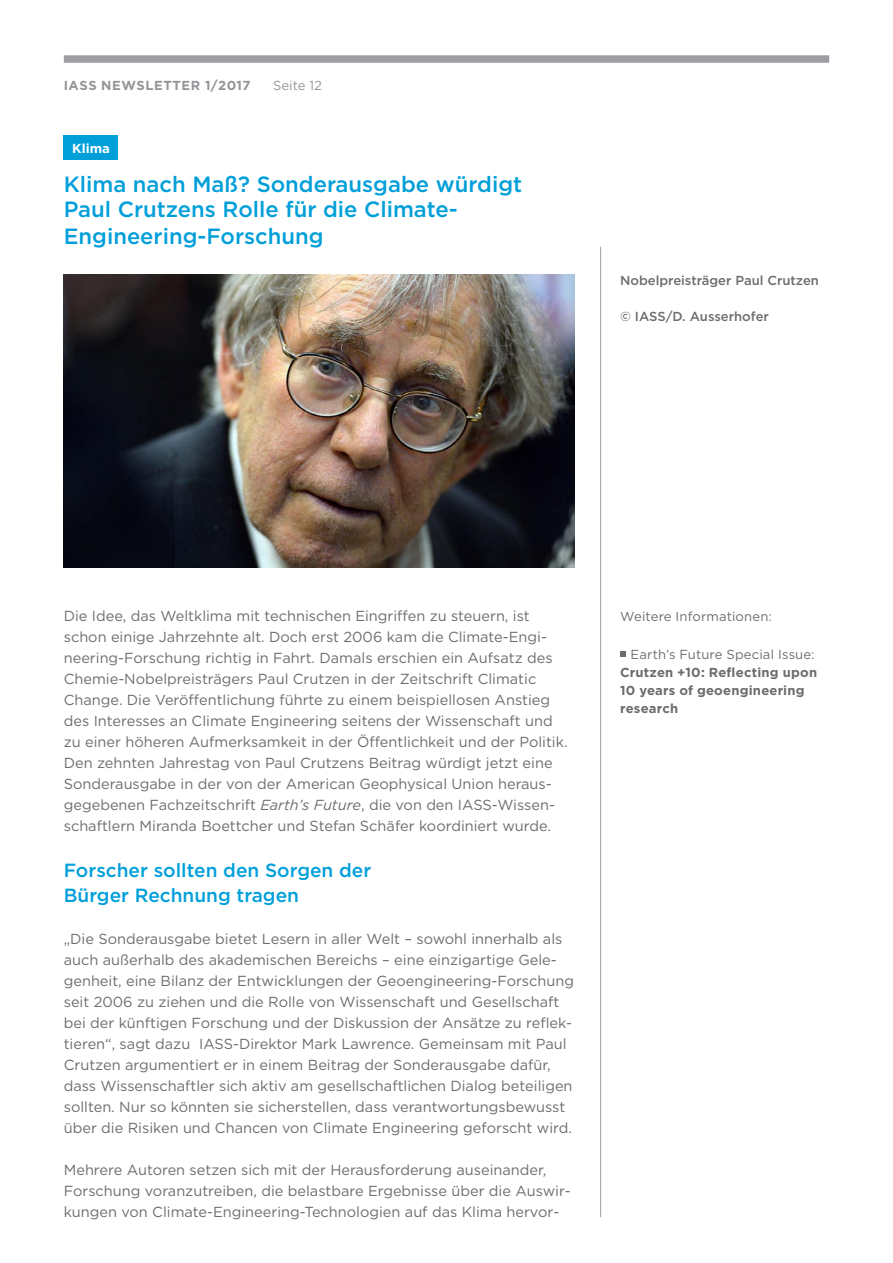
<style>
.page{position:relative;width:893px;height:1263px;background:#fff}
.page>*{position:absolute;margin:0;border:0;box-sizing:border-box;transform-origin:0 0}
.t1{font:500 22.05px/25.8px "Gotham";color:#009fda}
.t2{font:500 19.05px/25px "Gotham";color:#009fda}
.t3{font:14.55px/21px "Gotham";color:#6c6d70}
.t4{font:700 13.05px/18px "Gotham";letter-spacing:.015em;color:#6c6d70}
.t5{font:13.05px "Gotham";letter-spacing:.01em;color:#6c6d70}
.t6{font:500 13.05px "Gotham";color:#6c6d70}
.t7{font:700 13.05px "Gotham";letter-spacing:.04em;color:#939598}
.t8{font:13.05px "Gotham";color:#939598}
.t9{font:700 13.05px "Gotham";color:#fff}
.s1{font-style:italic}
</style>
<div class="page">
<hr style="left:600px;top:247px;width:1px;height:970px;background:#9d9fa2">
<img style="left:64px;top:274px;width:510px;height:294px">
<svg style="left:620px;top:651px;width:5px;height:5px"></svg>
<div style="left:64px;top:135px;width:54px;height:25px;background:#009fda"></div>
<div style="left:64px;top:55px;width:765px;height:8px;background:#9d9fa2"></div>
<p class="t7" style="left:64px;top:77px;width:60px">IASS Newslette</p>
<p class="t7" style="left:191px;top:77px;width:61px">r 1/2017</p>
<p class="t9" style="left:72px;top:139px;width:39px">Klima</p>
<p class="t8" style="left:273px;top:77px;width:50px">Seite 12</p>
<h1 class="t1" style="left:64px;top:171px;width:460px">Klima nach Maß? Sonderausgabe würdigt<br>Paul Crutzens Rolle für die Climate-<br>Engineering-Forschung</h1>
<p class="t6" style="left:620px;top:272px;width:200px">Nobelpreisträger Paul Crutzen</p>
<p class="t6" style="left:620px;top:308px;width:150px">© IASS/D. Ausserhofer</p>
<p class="t3" style="left:64px;top:605px;width:505px">Die Idee, das Weltklima mit technischen Eingriffen zu steuern, ist schon einige Jahrzehnte alt. Doch erst 2006 kam die Climate-Engi&shy;neering-Forschung richtig in Fahrt. Damals erschien ein Aufsatz des Chemie-Nobelpreisträgers Paul Crutzen in der Zeitschrift Climatic Change. Die Veröffentlichung führte zu einem beispiellosen Anstieg des Interesses an Climate Engineering seitens der Wissenschaft und zu einer höheren Aufmerksamkeit in der Öffentlichkeit und der Politik.<br>Den zehnten Jahrestag von Paul Crutzens Beitrag würdigt jetzt eine Sonderausgabe in der von der American Geophysical Union heraus&shy;gegebenen Fachzeitschrift <span class="s1">Earth’s Future</span>, die von den IASS-Wissen&shy;schaftlern Miranda Boettcher und Stefan Schäfer koordiniert wurde.</p>
<h2 class="t2" style="left:64px;top:858px;width:309px">Forscher sollten den Sorgen der<br>Bürger Rechnung tragen</h2>
<p class="t3" style="left:64px;top:928px;width:512px">„Die Sonderausgabe bietet Lesern in aller Welt – sowohl innerhalb als auch außerhalb des akademischen Bereichs – eine einzigartige Gele&shy;genheit, eine Bilanz der Entwicklungen der Geoengineering-Forschung seit 2006 zu ziehen und die Rolle von Wissenschaft und Gesellschaft bei der künftigen Forschung und der Diskussion der Ansätze zu reflek&shy;tieren“, sagt dazu IASS-Direktor Mark Lawrence. Gemeinsam mit Paul Crutzen argumentiert er in einem Beitrag der Sonderausgabe dafür, dass Wissenschaftler sich aktiv am gesellschaftlichen Dialog beteiligen sollten. Nur so könnten sie sicherstellen, dass verantwortungsbewusst über die Risiken und Chancen von Climate Engineering geforscht wird.</p>
<p class="t3" style="left:64px;top:1159px;width:509px">Mehrere Autoren setzen sich mit der Herausforderung auseinander,<br>Forschung voranzutreiben, die belastbare Ergebnisse über die Auswir&shy;kungen von Climate-Engineering-Technologien auf das Klima hervor-</p>
<p class="t5" style="left:620px;top:608px;width:153px">Weitere Informationen:</p>
<p class="t5" style="left:630px;top:646px;width:186px">Earth’s Future Special Issue:</p>
<p class="t4" style="left:620px;top:663px;width:198px">Crutzen +10: Reflecting upon<br>10 years of geoengineering research</p>
</div>
